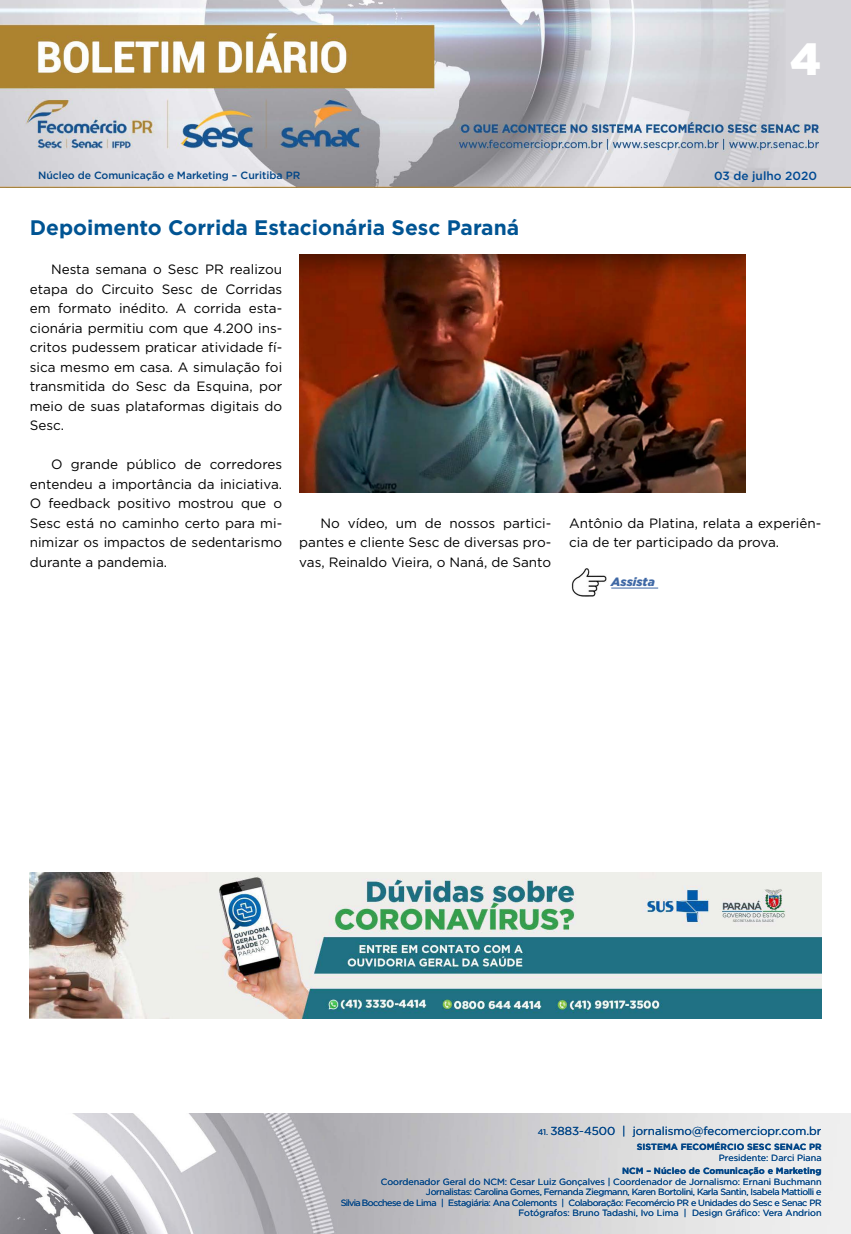
<style>
.page{position:relative;width:851px;height:1234px;background:#fff}
.page>*{position:absolute;margin:0;border:0;box-sizing:border-box;transform-origin:0 0}
.t1{font:900 45px "Gotham";color:#fff}
.t2{font:700 21px "Gotham";color:#005493}
.t3{font:13.5px/19.5px "Gotham";color:#000;text-align:justify}
.t4{font:italic 900 12px "Gotham";color:#3f68a5}
.t5{font:500 11.85px "Gotham";color:#004a93}
.t6{font:11.55px "Gotham";color:#004587}
.t7{font:500 10.5px "Gotham";letter-spacing:-.01em;color:#004587}
.t8{font:9px/10.5px "Gotham";letter-spacing:-.04em;color:#004587;text-align:right}
.t9{font:700 9px "Gotham";color:#004587}
.t10{font:9px "Gotham";color:#004587}
.s1{font-size:8.25px}
</style>
<div class="page">
<img style="left:0;top:0;width:850px;height:188px">
<img style="left:0;top:1113px;width:850px;height:120px">
<img style="left:299px;top:255px;width:446px;height:237px">
<hr style="left:611px;top:587px;width:47px;height:1px;background:#3f68a5">
<img style="left:571px;top:568px;width:35px;height:28px">
<img style="left:30px;top:872px;width:791px;height:146px">
<h1 class="t1" style="left:790px;top:28px;width:33px">4</h1>
<p class="t7" style="left:38px;top:168px;width:264px">Núcleo de Comunicação e Marketing – Curitiba PR</p>
<p class="t5" style="left:714px;top:167px;width:104px">03 de julho 2020</p>
<h2 class="t2" style="left:30px;top:214px;width:491px">Depoimento Corrida Estacionária Sesc Paraná</h2>
<p class="t3" style="left:30px;top:259px;width:254px;text-indent:21px">Nesta semana o Sesc PR realizou etapa do Circuito Sesc de Corridas em formato inédito. A corrida esta&shy;cionária permitiu com que 4.200 ins&shy;critos pudessem praticar atividade fí&shy;sica mesmo em casa. A simulação foi transmitida do Sesc da Esquina, por meio de suas plataformas digitais do Sesc.</p>
<p class="t3" style="left:30px;top:454px;width:254px;text-indent:21px">O grande público de corredores entendeu a importância da iniciativa.<br>O feedback positivo mostrou que o Sesc está no caminho certo para mi&shy;nimizar os impactos de sedentarismo durante a pandemia.</p>
<p class="t3" style="left:299px;top:513px;width:253px;text-indent:21px">No vídeo, um de nossos partici&shy;pantes e cliente Sesc de diversas pro&shy;vas, Reinaldo Vieira, o Naná, de Santo</p>
<p class="t3" style="left:569px;top:513px;width:253px">Antônio da Platina, relata a experiên&shy;cia de ter participado da prova.</p>
<p class="t4" style="left:611px;top:574px;width:45px">Assista</p>
<p class="t6" style="left:537px;top:1123px;width:285px"><span class="s1">41.</span> 3883-4500 | jornalismo@fecomerciopr.com.br</p>
<p class="t9" style="left:636px;top:1140px;width:186px">SISTEMA FECOMÉRCIO SESC SENAC PR</p>
<p class="t10" style="left:718px;top:1151px;width:104px">Presidente: Darci Piana</p>
<p class="t9" style="left:622px;top:1164px;width:201px">NCM – Núcleo de Comunicação e Marketing</p>
<p class="t8" style="left:341px;top:1175px;width:482px">Coordenador Geral do NCM: Cesar Luiz Gonçalves | Coordenador de Jornalismo: Ernani Buchmann Jornalistas: Carolina Gomes, Fernanda Ziegmann, Karen Bortolini, Karla Santin, Isabela Mattiolli e<br>Silvia Bocchese de Lima | Estagiária: Ana Colemonts | Colaboração: Fecomércio PR e Unidades do Sesc e Senac PR Fotógrafos: Bruno Tadashi, Ivo Lima | Design Gráfico: Vera Andrion</p>
</div>
